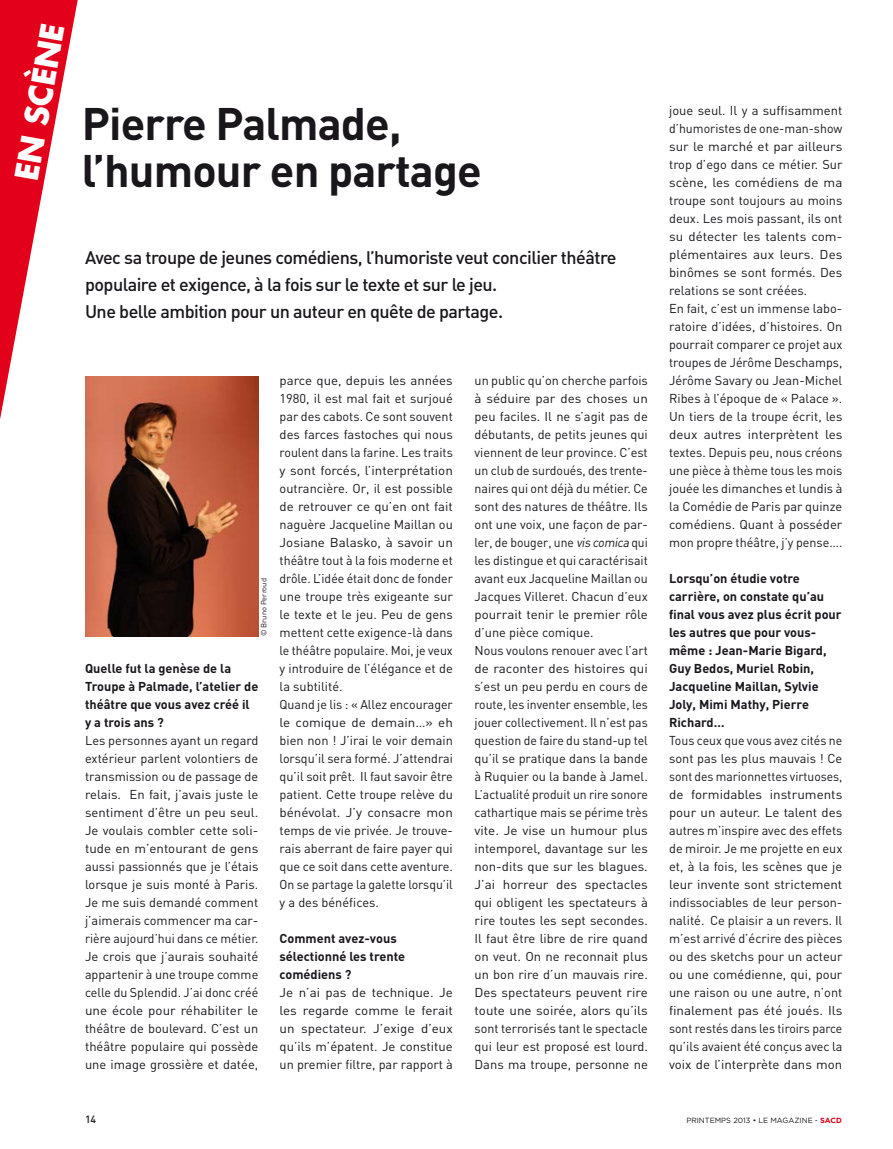
<style>
.page{position:relative;width:893px;height:1149px;background:#fff}
.page>*{position:absolute;margin:0;border:0;box-sizing:border-box;transform-origin:0 0}
.t1{font:700 45px "DIN";letter-spacing:-.02em;color:#1a171c}
.t2{font:700 31.5px "Futura LT";color:#fff}
.t3{font:18px/27px "DIN Medium Alternate";letter-spacing:-.03em;color:#1a171c}
.t4{font:12.75px/18px "DIN";color:#1a171c}
.t5{font:12.75px/18px "DIN";color:#1a171c;scale:1.04 1}
.t6{font:12.75px/18px "DIN";color:#1a171c;text-align:justify;scale:.96 1}
.t7{font:700 12.75px/18px "DIN";color:#1a171c}
.t8{font:12.75px/18px "DIN";color:#1a171c;text-align:justify;scale:1.05 1}
.t9{font:500 10.5px "DIN";color:#1a171c}
.t10{font:7.5px "Gotham HTF";color:#1a171c}
.t11{font:7.5px "DIN";color:#1a171c}
.t12{font:700 7.5px "Gotham HTF";color:#e2001a}
.s1{font-family:"DIN Regular Alternate";font-style:italic}
.s2{font-weight:400;color:#1a171c}
</style>
<div class="page">
<svg style="left:0;top:0;width:127px;height:637px"></svg>
<img style="left:85px;top:376px;width:173px;height:260px">
<h2 class="t2" style="left:5px;top:176px;width:131px;rotate:-80deg">En sc ène</h2>
<h1 class="t1" style="left:82px;top:95px;width:321px">Pierre Palmade,</h1>
<h1 class="t1" style="left:82px;top:141px;width:401px">l’humour en partage</h1>
<h3 class="t3" style="left:85px;top:243px;width:533px">Avec sa troupe de jeunes comédiens, l’humoriste veut concilier théâtre populaire et exigence, à la fois sur le texte et sur le jeu.<br>Une belle ambition pour un auteur en quête de partage.</h3>
<p class="t11" style="left:259px;top:636px;width:59px;rotate:-90deg">© Bruno Perroud</p>
<p class="t7" style="left:85px;top:658px;width:175px">Quelle fut la genèse de la<br>Troupe à Palmade, l’atelier de théâtre que vous avez créé il y a trois ans ?</p>
<p class="t4" style="left:85px;top:731px;width:175px;text-align:justify">Les personnes ayant un regard extérieur parlent volontiers de transmission ou de passage de relais. En fait, j’avais juste le sentiment d’être un peu seul.<br>Je voulais combler cette soli&shy;tude en m’entourant de gens aussi passionnés que je l’étais lorsque je suis monté à Paris.<br>Je me suis demandé comment j’aimerais commencer ma car&shy;rière aujourd’hui dans ce métier.<br>Je crois que j’aurais souhaité appartenir à une troupe comme celle du Splendid. J’ai donc créé une école pour réhabiliter le théâtre de boulevard. C’est un théâtre populaire qui possède une image grossière et datée,</p>
<p class="t5" style="left:280px;top:371px;width:168px">parce que, depuis les années<br>1980, il est mal fait et surjoué par des cabots. Ce sont souvent des farces fastoches qui nous roulent dans la farine. Les traits y sont forcés, l’interprétation outrancière. Or, il est possible de retrouver ce qu’en ont fait naguère Jacqueline Maillan ou<br>Josiane Balasko, à savoir un théâtre tout à la fois moderne et drôle. L’idée était donc de fonder une troupe très exigeante sur le texte et le jeu. Peu de gens mettent cette exigence-là dans le théâtre populaire. Moi, je veux y introduire de l’élégance et de la subtilité.<br>Quand je lis : « Allez encourager le comique de demain…» eh bien non ! J’irai le voir demain lorsqu’il sera formé. J’attendrai qu’il soit prêt. Il faut savoir être patient. Cette troupe relève du bénévolat. J’y consacre mon temps de vie privée. Je trouve&shy;rais aberrant de faire payer qui que ce soit dans cette aventure.<br>On se partage la galette lorsqu’il y a des bénéfices.</p>
<p class="t7" style="left:280px;top:928px;width:127px">Comment avez-vous sélectionné les trente comédiens ?</p>
<p class="t8" style="left:280px;top:983px;width:167px">Je n’ai pas de technique. Je les regarde comme le ferait un spectateur. J’exige d’eux qu’ils m’épatent. Je constitue un premier filtre, par rapport à</p>
<p class="t4" style="left:475px;top:371px;width:175px">un public qu’on cherche parfois à séduire par des choses un peu faciles. Il ne s’agit pas de débutants, de petits jeunes qui viennent de leur province. C’est un club de surdoués, des trente&shy;naires qui ont déjà du métier. Ce sont des natures de théâtre. Ils ont une voix, une façon de par&shy;ler, de bouger, une <span class="s1">vis comica</span> qui les distingue et qui caractérisait avant eux Jacqueline Maillan ou<br>Jacques Villeret. Chacun d’eux pourrait tenir le premier rôle d’une pièce comique.<br>Nous voulons renouer avec l’art de raconter des histoires qui s’est un peu perdu en cours de route, les inventer ensemble, les jouer collectivement. Il n’est pas question de faire du stand-up tel qu’il se pratique dans la bande à Ruquier ou la bande à Jamel.<br>L’actualité produit un rire sonore cathartique mais se périme très vite. Je vise un humour plus intemporel, davantage sur les non-dits que sur les blagues.<br>J’ai horreur des spectacles qui obligent les spectateurs à rire toutes les sept secondes.<br>Il faut être libre de rire quand on veut. On ne reconnait plus un bon rire d’un mauvais rire.<br>Des spectateurs peuvent rire toute une soirée, alors qu’ils sont terrorisés tant le spectacle qui leur est proposé est lourd.<br>Dans ma troupe, personne ne</p>
<p class="t4" style="left:669px;top:101px;width:175px">joue seul. Il y a suffisamment d’humoristes de one-man-show sur le marché et par ailleurs trop d’ego dans ce métier. Sur scène, les comédiens de ma troupe sont toujours au moins deux. Les mois passant, ils ont su détecter les talents com&shy;plémentaires aux leurs. Des binômes se sont formés. Des relations se sont créées.<br>En fait, c’est un immense labo&shy;ratoire d’idées, d’histoires. On pourrait comparer ce projet aux troupes de Jérôme Deschamps,<br>Jérôme Savary ou Jean-Michel<br>Ribes à l’époque de « Palace ».<br>Un tiers de la troupe écrit, les deux autres interprètent les textes. Depuis peu, nous créons une pièce à thème tous les mois jouée les dimanches et lundis à la Comédie de Paris par quinze comédiens. Quant à posséder mon propre théâtre, j’y pense….</p>
<p class="t7" style="left:669px;top:568px;width:174px">Lorsqu’on étudie votre carrière, on constate qu’au final vous avez plus écrit pour les autres que pour vous&shy;même : Jean-Marie Bigard,<br>Guy Bedos, Muriel Robin,<br>Jacqueline Maillan, Sylvie<br>Joly, Mimi Mathy, Pierre<br>Richard…</p>
<p class="t6" style="left:669px;top:731px;width:182px">Tous ceux que vous avez cités ne sont pas les plus mauvais ! Ce sont des marionnettes virtuoses, de formidables instruments pour un auteur. Le talent des autres m’inspire avec des effets de miroir. Je me projette en eux et, à la fois, les scènes que je leur invente sont strictement indissociables de leur person&shy;nalité. Ce plaisir a un revers. Il m’est arrivé d’écrire des pièces ou des sketchs pour un acteur ou une comédienne, qui, pour une raison ou une autre, n’ont finalement pas été joués. Ils sont restés dans les tiroirs parce qu’ils avaient été conçus avec la voix de l’interprète dans mon</p>
<p class="t9" style="left:85px;top:1112px;width:13px">14</p>
<p class="t10" style="left:686px;top:1116px;width:119px">PRINTEMPS 2013 • LE MAGAZINE</p>
<p class="t12" style="left:815px;top:1116px;width:28px"><span class="s2">-</span> SACD</p>
</div>
